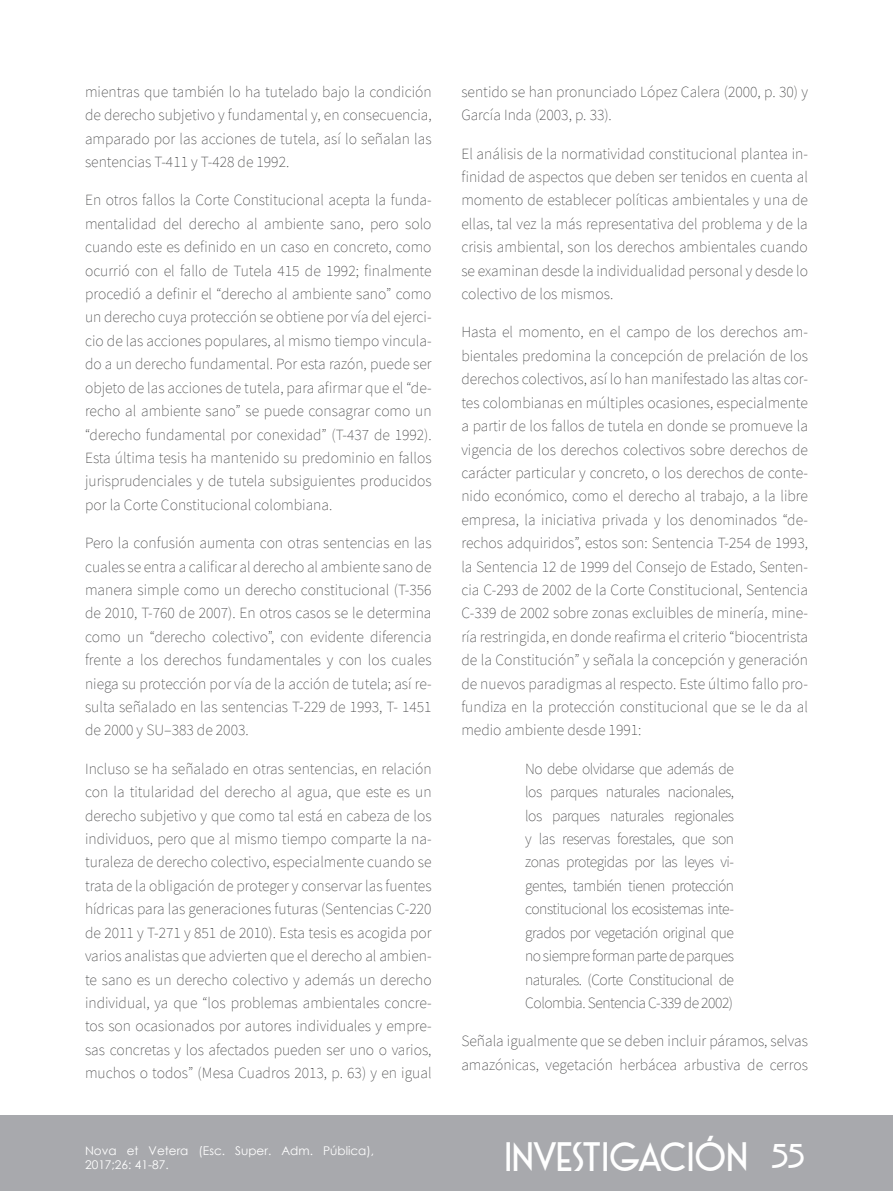
<style>
.page{position:relative;width:893px;height:1191px;background:#fff}
.page>*{position:absolute;margin:0;border:0;box-sizing:border-box;transform-origin:0 0}
.t1{font:36px "DK Otago";letter-spacing:-.025em;color:#fff}
.t2{font:200 15.6px/23.4px "Source Sans Pro";color:#3e3e3f;text-align:justify}
.t3{font:12px/13.8px "Century Gothic";color:#fff}
.s1{font-size:30px}
</style>
<div class="page">
<div style="left:0;top:1115px;width:893px;height:76px;background:#a8a9ad"></div>
<p class="t2" style="left:85px;top:80px;width:348px">mientras que también lo ha tutelado bajo la condición de derecho subjetivo y fundamental y, en consecuencia, amparado por las acciones de tutela, así lo señalan las sentencias T-411 y T-428 de 1992.</p>
<p class="t2" style="left:85px;top:189px;width:348px">En otros fallos la Corte Constitucional acepta la funda&shy;mentalidad del derecho al ambiente sano, pero solo cuando este es definido en un caso en concreto, como ocurrió con el fallo de Tutela 415 de 1992; finalmente procedió a definir el “derecho al ambiente sano” como un derecho cuya protección se obtiene por vía del ejerci&shy;cio de las acciones populares, al mismo tiempo vincula&shy;do a un derecho fundamental. Por esta razón, puede ser objeto de las acciones de tutela, para afirmar que el “de&shy;recho al ambiente sano” se puede consagrar como un “derecho fundamental por conexidad” (T-437 de 1992).<br>Esta última tesis ha mantenido su predominio en fallos jurisprudenciales y de tutela subsiguientes producidos por la Corte Constitucional colombiana.</p>
<p class="t2" style="left:85px;top:531px;width:348px">Pero la confusión aumenta con otras sentencias en las cuales se entra a calificar al derecho al ambiente sano de manera simple como un derecho constitucional (T-356 de 2010, T-760 de 2007). En otros casos se le determina como un “derecho colectivo”, con evidente diferencia frente a los derechos fundamentales y con los cuales niega su protección por vía de la acción de tutela; así re&shy;sulta señalado en las sentencias T-229 de 1993, T- 1451 de 2000 y SU–383 de 2003.</p>
<p class="t2" style="left:85px;top:757px;width:348px">Incluso se ha señalado en otras sentencias, en relación con la titularidad del derecho al agua, que este es un derecho subjetivo y que como tal está en cabeza de los individuos, pero que al mismo tiempo comparte la na&shy;turaleza de derecho colectivo, especialmente cuando se trata de la obligación de proteger y conservar las fuentes hídricas para las generaciones futuras (Sentencias C-220 de 2011 y T-271 y 851 de 2010). Esta tesis es acogida por varios analistas que advierten que el derecho al ambien&shy;te sano es un derecho colectivo y además un derecho individual, ya que “los problemas ambientales concre&shy;tos son ocasionados por autores individuales y empre&shy;sas concretas y los afectados pueden ser uno o varios, muchos o todos” (Mesa Cuadros 2013, p. 63) y en igual</p>
<p class="t3" style="left:85px;top:1143px;width:291px">Nova et Vetera (Esc. Super. Adm. Pública),<br>2017;26: 41-87.</p>
<p class="t2" style="left:461px;top:80px;width:348px">sentido se han pronunciado López Calera (2000, p. 30) y<br>García Inda (2003, p. 33).</p>
<p class="t2" style="left:461px;top:142px;width:348px">El análisis de la normatividad constitucional plantea in&shy;finidad de aspectos que deben ser tenidos en cuenta al momento de establecer políticas ambientales y una de ellas, tal vez la más representativa del problema y de la crisis ambiental, son los derechos ambientales cuando se examinan desde la individualidad personal y desde lo colectivo de los mismos.</p>
<p class="t2" style="left:461px;top:321px;width:348px">Hasta el momento, en el campo de los derechos am&shy;bientales predomina la concepción de prelación de los derechos colectivos, así lo han manifestado las altas cor&shy;tes colombianas en múltiples ocasiones, especialmente a partir de los fallos de tutela en donde se promueve la vigencia de los derechos colectivos sobre derechos de carácter particular y concreto, o los derechos de conte&shy;nido económico, como el derecho al trabajo, a la libre empresa, la iniciativa privada y los denominados “de&shy;rechos adquiridos”, estos son: Sentencia T-254 de 1993, la Sentencia 12 de 1999 del Consejo de Estado, Senten&shy;cia C-293 de 2002 de la Corte Constitucional, Sentencia C-339 de 2002 sobre zonas excluibles de minería, mine&shy;ría restringida, en donde reafirma el criterio “biocentrista de la Constitución” y señala la concepción y generación de nuevos paradigmas al respecto. Este último fallo pro&shy;fundiza en la protección constitucional que se le da al medio ambiente desde 1991:</p>
<p class="t2" style="left:525px;top:757px;width:210px">No debe olvidarse que además de los parques naturales nacionales, los parques naturales regionales y las reservas forestales, que son zonas protegidas por las leyes vi&shy;gentes, también tienen protección constitucional los ecosistemas inte&shy;grados por vegetación original que no siempre forman parte de parques naturales. (Corte Constitucional de Colombia. Sentencia C-339 de 2002)</p>
<p class="t2" style="left:461px;top:1029px;width:348px">Señala igualmente que se deben incluir páramos, selvas amazónicas, vegetación herbácea arbustiva de cerros</p>
<h1 class="t1" style="left:505px;top:1134px;width:302px">INVESTIGACIÓN <span class="s1">55</span></h1>
</div>
